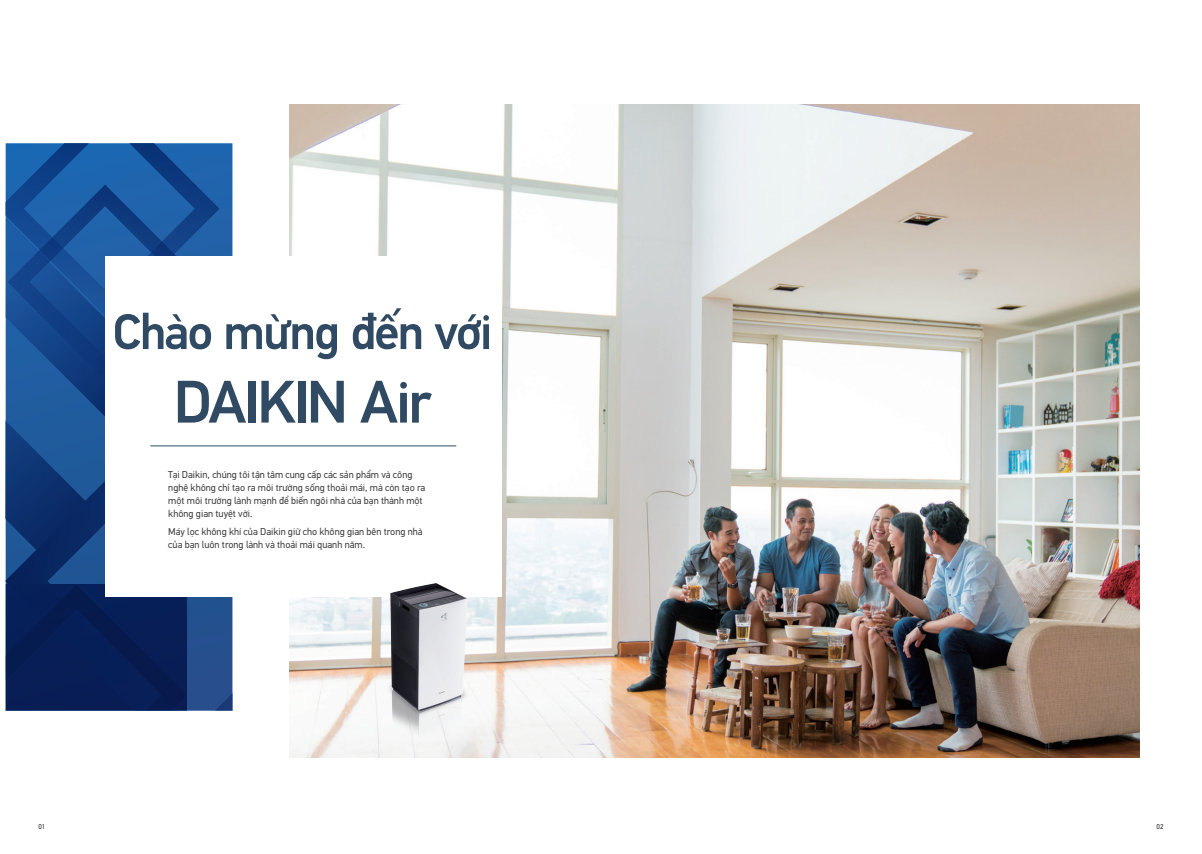
<style>
.page{position:relative;width:1202px;height:854px;background:#fff}
.page>*{position:absolute;margin:0;border:0;box-sizing:border-box;transform-origin:0 0}
.t1{font:500 60px "PF Din Text Pro";letter-spacing:-.045em;color:#2f4a62}
.t2{font:500 50px "PF Din Text Pro";letter-spacing:-.035em;color:#2f4a62}
.t3{font:10px/13px "PF Din Text Pro";color:#3e3e3f}
.t4{font:7px "PF Din Text Pro";color:#231f20}
</style>
<div class="page">
<svg style="left:6px;top:550px;width:226px;height:160px;background:#1e4886"></svg>
<svg style="left:6px;top:584px;width:181px;height:126px;background:#071d54"></svg>
<svg style="left:6px;top:143px;width:213px;height:407px;background:#17498a"></svg>
<svg style="left:6px;top:143px;width:151px;height:276px;background:#19539a"></svg>
<img style="left:289px;top:105px;width:851px;height:652px">
<div style="left:105px;top:257px;width:397px;height:340px;background:#fff"></div>
<hr style="left:150px;top:445px;width:306px;height:1px;background:#2f4a62">
<img style="left:364px;top:748px;width:130px;height:9px">
<img style="left:355px;top:640px;width:146px;height:108px">
<img style="left:390px;top:583px;width:78px;height:128px">
<h2 class="t2" style="left:113px;top:295px;width:381px">Chào mừng đến với</h2>
<h1 class="t1" style="left:173px;top:357px;width:259px">DAIKIN Air</h1>
<p class="t3" style="left:168px;top:467px;width:259px">Tại Daikin, chúng tôi tận tâm cung cấp các sản phẩm và công nghệ không chỉ tạo ra môi trường sống thoải mái, mà còn tạo ra một môi trường lành mạnh để biến ngôi nhà của bạn thành một không gian tuyệt vời.</p>
<p class="t3" style="left:168px;top:524px;width:256px">Máy lọc không khí của Daikin giữ cho không gian bên trong nhà của bạn luôn trong lành và thoải mái quanh năm.</p>
<p class="t4" style="left:38px;top:821px;width:8px">01</p>
<p class="t4" style="left:1157px;top:821px;width:8px">02</p>
</div>
